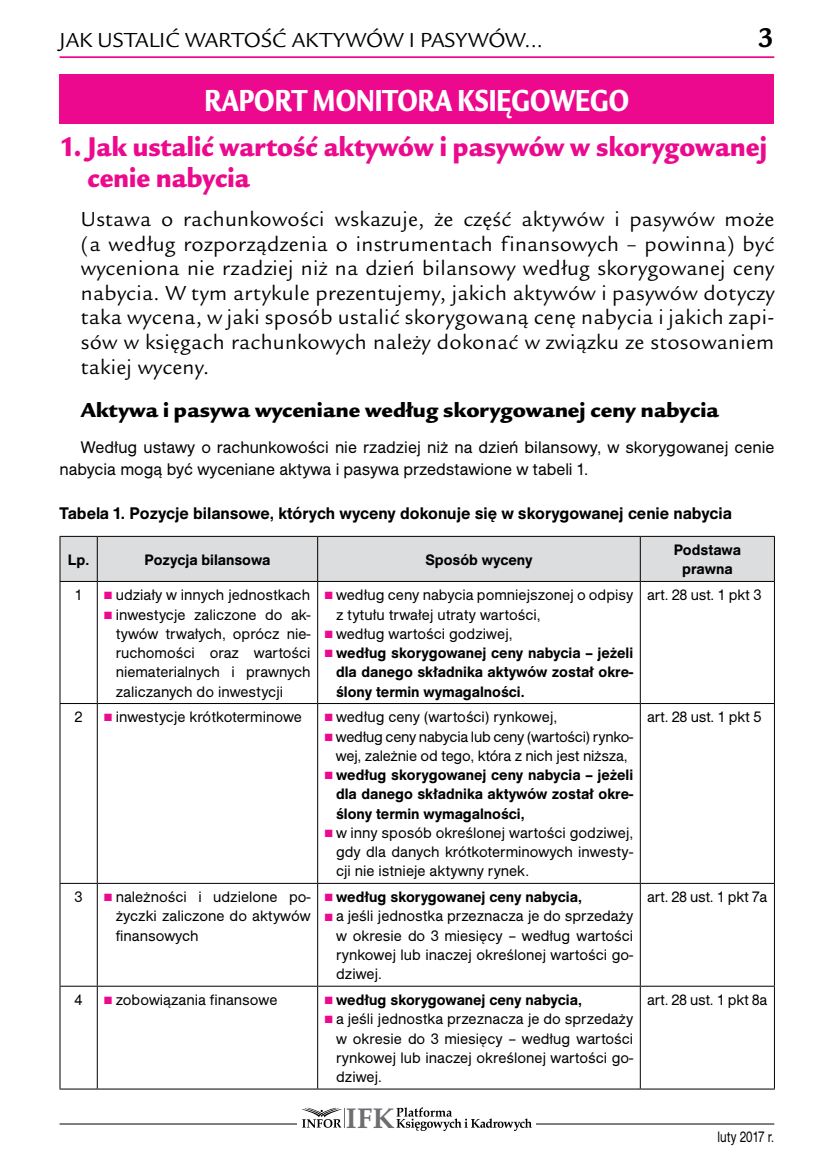
<style>
.page{position:relative;width:819px;height:1166px;background:#fff}
.page>*{position:absolute;margin:0;border:0;box-sizing:border-box;transform-origin:0 0}
.t1{font:31.5px "Legacy San Itc TEE Ultr";color:#fff;scale:.75 1}
.t2{font:700 28.35px "Palatino Linotype";color:#6d6e71}
.t3{font:28px/31.5px "Legacy San Itc TEE Ultr";color:#ec098d;scale:.9 1}
.t4{font:700 28px "Legacy San Itc TEE";color:#000}
.t5{font:21px/24.5px "Legacy San Itc TEE";letter-spacing:.015em;color:#000;text-align:justify}
.t6{font:21px "Legacy San Itc TEE Ultr";color:#000}
.t7{font:17.5px/21.9px "Nimbus San No 5 TEE";color:#000}
.t8{font:500 17.5px "Nimbus San No 5 TEE";color:#000}
.t9{font:15.75px/19.2px "Nimbus San No 5 TEE";color:#000;text-align:justify}
.t10{font:500 15.75px/19.2px "Nimbus San No 5 TEE";color:#000;text-align:justify}
.t11{font:15.75px "Nimbus San No 5 TEE";letter-spacing:-.02em;color:#000}
.t12{font:15.75px "Nimbus San No 5 TEE";color:#000;scale:.8 1}
.s1{color:#ec098d}
</style>
<div class="page">
<hr style="left:60px;top:56px;width:714px;height:2px;background:#ec098d">
<hr style="left:60px;top:1123px;width:714px;height:1px;background:#000">
<div style="left:298px;top:1105px;width:238px;height:29px;background:#fff"></div>
<svg style="left:302px;top:1108px;width:43px;height:20px"></svg>
<svg style="left:396px;top:1107px;width:136px;height:24px"></svg>
<div style="left:60px;top:74px;width:714px;height:50px;background:#ec098d"></div>
<div style="left:61px;top:537px;width:713px;height:44px;background:#dcddde"></div>
<hr style="left:60px;top:536px;width:37px;height:1px;background:#000">
<hr style="left:60px;top:537px;width:1px;height:44px;background:#000">
<hr style="left:97px;top:536px;width:220px;height:1px;background:#000">
<hr style="left:97px;top:537px;width:1px;height:44px;background:#000">
<hr style="left:317px;top:536px;width:323px;height:1px;background:#000">
<hr style="left:317px;top:537px;width:1px;height:44px;background:#000">
<hr style="left:640px;top:536px;width:134px;height:1px;background:#000">
<hr style="left:639px;top:537px;width:1px;height:44px;background:#000">
<hr style="left:774px;top:537px;width:1px;height:44px;background:#000">
<hr style="left:60px;top:581px;width:37px;height:1px;background:#000">
<hr style="left:60px;top:582px;width:1px;height:121px;background:#000">
<hr style="left:97px;top:581px;width:220px;height:1px;background:#000">
<hr style="left:97px;top:582px;width:1px;height:121px;background:#000">
<hr style="left:317px;top:581px;width:323px;height:1px;background:#000">
<hr style="left:317px;top:582px;width:1px;height:121px;background:#000">
<hr style="left:640px;top:581px;width:134px;height:1px;background:#000">
<hr style="left:639px;top:582px;width:1px;height:121px;background:#000">
<hr style="left:774px;top:582px;width:1px;height:121px;background:#000">
<hr style="left:60px;top:703px;width:37px;height:1px;background:#000">
<hr style="left:60px;top:704px;width:1px;height:179px;background:#000">
<hr style="left:97px;top:703px;width:220px;height:1px;background:#000">
<hr style="left:97px;top:704px;width:1px;height:179px;background:#000">
<hr style="left:317px;top:703px;width:323px;height:1px;background:#000">
<hr style="left:317px;top:704px;width:1px;height:179px;background:#000">
<hr style="left:640px;top:703px;width:134px;height:1px;background:#000">
<hr style="left:639px;top:704px;width:1px;height:179px;background:#000">
<hr style="left:774px;top:704px;width:1px;height:179px;background:#000">
<hr style="left:60px;top:883px;width:37px;height:1px;background:#000">
<hr style="left:60px;top:884px;width:1px;height:102px;background:#000">
<hr style="left:97px;top:883px;width:220px;height:1px;background:#000">
<hr style="left:97px;top:884px;width:1px;height:102px;background:#000">
<hr style="left:317px;top:883px;width:323px;height:1px;background:#000">
<hr style="left:317px;top:884px;width:1px;height:102px;background:#000">
<hr style="left:640px;top:883px;width:134px;height:1px;background:#000">
<hr style="left:639px;top:884px;width:1px;height:102px;background:#000">
<hr style="left:774px;top:884px;width:1px;height:102px;background:#000">
<hr style="left:60px;top:986px;width:37px;height:1px;background:#000">
<hr style="left:60px;top:986px;width:1px;height:102px;background:#000">
<hr style="left:97px;top:986px;width:220px;height:1px;background:#000">
<hr style="left:97px;top:986px;width:1px;height:102px;background:#000">
<hr style="left:317px;top:986px;width:323px;height:1px;background:#000">
<hr style="left:317px;top:986px;width:1px;height:102px;background:#000">
<hr style="left:640px;top:986px;width:134px;height:1px;background:#000">
<hr style="left:639px;top:986px;width:1px;height:102px;background:#000">
<hr style="left:774px;top:986px;width:1px;height:102px;background:#000">
<hr style="left:60px;top:1088px;width:37px;height:1px;background:#000">
<hr style="left:97px;top:1088px;width:220px;height:1px;background:#000">
<hr style="left:317px;top:1088px;width:323px;height:1px;background:#000">
<hr style="left:640px;top:1088px;width:134px;height:1px;background:#000">
<h3 class="t5" style="left:60px;top:28px;width:485px">JAK USTALIĆ WARTOŚĆ AKTYWÓW I PASYWÓW...</h3>
<h3 class="t4" style="left:758px;top:20px;width:18px">3</h3>
<h1 class="t1" style="left:204px;top:81px;width:567px">RAPORT MONITORA KSIĘGOWEGO</h1>
<h3 class="t3" style="left:87px;top:131px;width:756px;text-indent:-28px">1. Jak ustalić wartość aktywów i pasywów w skorygowanej cenie nabycia</h3>
<p class="t5" style="left:81px;top:207px;width:695px">Ustawa o rachunkowości wskazuje, że część aktywów i pasywów może (a według rozporządzenia o instrumentach finansowych – powinna) być wyceniona nie rzadziej niż na dzień bilansowy według skorygowanej ceny nabycia. W tym artykule prezentujemy, jakich aktywów i pasywów dotyczy taka wycena, w jaki sposób ustalić skorygowaną cenę nabycia i jakich zapi&shy;sów w księgach rachunkowych należy dokonać w związku ze stosowaniem takiej wyceny.</p>
<h3 class="t6" style="left:81px;top:396px;width:639px">Aktywa i pasywa wyceniane według skorygowanej ceny nabycia</h3>
<p class="t7" style="left:60px;top:437px;width:716px;text-indent:21px">Według ustawy o rachunkowości nie rzadziej niż na dzień bilansowy, w skorygowanej cenie nabycia mogą być wyceniane aktywa i pasywa przedstawione w tabeli 1.</p>
<p class="t8" style="left:60px;top:503px;width:673px">Tabela 1. Pozycje bilansowe, których wyceny dokonuje się w skorygowanej cenie nabycia</p>
<p class="t10" style="left:68px;top:550px;width:23px">Lp.</p>
<p class="t10" style="left:144px;top:550px;width:127px">Pozycja bilansowa</p>
<p class="t10" style="left:425px;top:550px;width:109px">Sposób wyceny</p>
<p class="t10" style="left:673px;top:540px;width:69px;text-align:center">Podstawa prawna</p>
<p class="t9" style="left:75px;top:585px;width:10px">1</p>
<p class="t9" style="left:104px;top:585px;width:207px"><span class="s1">■</span> udziały w innych jednostkach</p>
<p class="t9" style="left:116px;top:605px;width:196px;text-indent:-11px"><span class="s1">■</span> inwestycje zaliczone do ak&shy;tywów trwałych, oprócz nie&shy;ruchomości oraz wartości niematerialnych i prawnych zaliczanych do inwestycji</p>
<p class="t11" style="left:647px;top:586px;width:115px">art. 28 ust. 1 pkt 3</p>
<p class="t9" style="left:336px;top:585px;width:299px;text-indent:-11px"><span class="s1">■</span> według ceny nabycia pomniejszonej o odpisy z tytułu trwałej utraty wartości,</p>
<p class="t9" style="left:324px;top:624px;width:189px"><span class="s1">■</span> według wartości godziwej,</p>
<p class="t10" style="left:336px;top:643px;width:299px;text-indent:-11px"><span class="s1">■</span> według skorygowanej ceny nabycia – jeżeli dla danego składnika aktywów został okre&shy;ślony termin wymagalności.</p>
<p class="t9" style="left:75px;top:707px;width:10px">2</p>
<p class="t9" style="left:104px;top:707px;width:199px"><span class="s1">■</span> inwestycje krótkoterminowe</p>
<p class="t9" style="left:324px;top:707px;width:234px"><span class="s1">■</span> według ceny (wartości) rynkowej,</p>
<p class="t9" style="left:324px;top:727px;width:310px;text-align:center"><span class="s1">■</span> według ceny nabycia lub ceny (wartości) rynko&shy;wej, zależnie od tego, która z nich jest niższa,</p>
<p class="t10" style="left:336px;top:765px;width:299px;text-indent:-11px"><span class="s1">■</span> według skorygowanej ceny nabycia – jeżeli dla danego składnika aktywów został okre&shy;ślony termin wymagalności,</p>
<p class="t9" style="left:336px;top:823px;width:299px;text-indent:-11px"><span class="s1">■</span> w inny sposób określonej wartości godziwej, gdy dla danych krótkoterminowych inwesty&shy;cji nie istnieje aktywny rynek.</p>
<p class="t9" style="left:75px;top:887px;width:10px">3</p>
<p class="t9" style="left:116px;top:887px;width:196px;text-indent:-11px"><span class="s1">■</span> należności i udzielone po&shy;życzki zaliczone do aktywów finansowych</p>
<p class="t10" style="left:324px;top:887px;width:259px"><span class="s1">■</span> według skorygowanej ceny nabycia,</p>
<p class="t9" style="left:336px;top:907px;width:299px;text-indent:-11px"><span class="s1">■</span> a jeśli jednostka przeznacza je do sprzedaży w okresie do 3 miesięcy – według wartości rynkowej lub inaczej określonej wartości go&shy;dziwej.</p>
<p class="t9" style="left:75px;top:990px;width:10px">4</p>
<p class="t9" style="left:104px;top:990px;width:175px"><span class="s1">■</span> zobowiązania finansowe</p>
<p class="t10" style="left:324px;top:990px;width:259px"><span class="s1">■</span> według skorygowanej ceny nabycia,</p>
<p class="t9" style="left:336px;top:1009px;width:299px;text-indent:-11px"><span class="s1">■</span> a jeśli jednostka przeznacza je do sprzedaży w okresie do 3 miesięcy – według wartości rynkowej lub inaczej określonej wartości go&shy;dziwej.</p>
<h2 class="t2" style="left:346px;top:1098px;width:50px">IFK</h2>
<p class="t11" style="left:647px;top:708px;width:115px">art. 28 ust. 1 pkt 5</p>
<p class="t11" style="left:647px;top:888px;width:122px">art. 28 ust. 1 pkt 7a</p>
<p class="t11" style="left:647px;top:991px;width:122px">art. 28 ust. 1 pkt 8a</p>
<p class="t12" style="left:717px;top:1128px;width:72px">luty 2017 r.</p>
</div>
